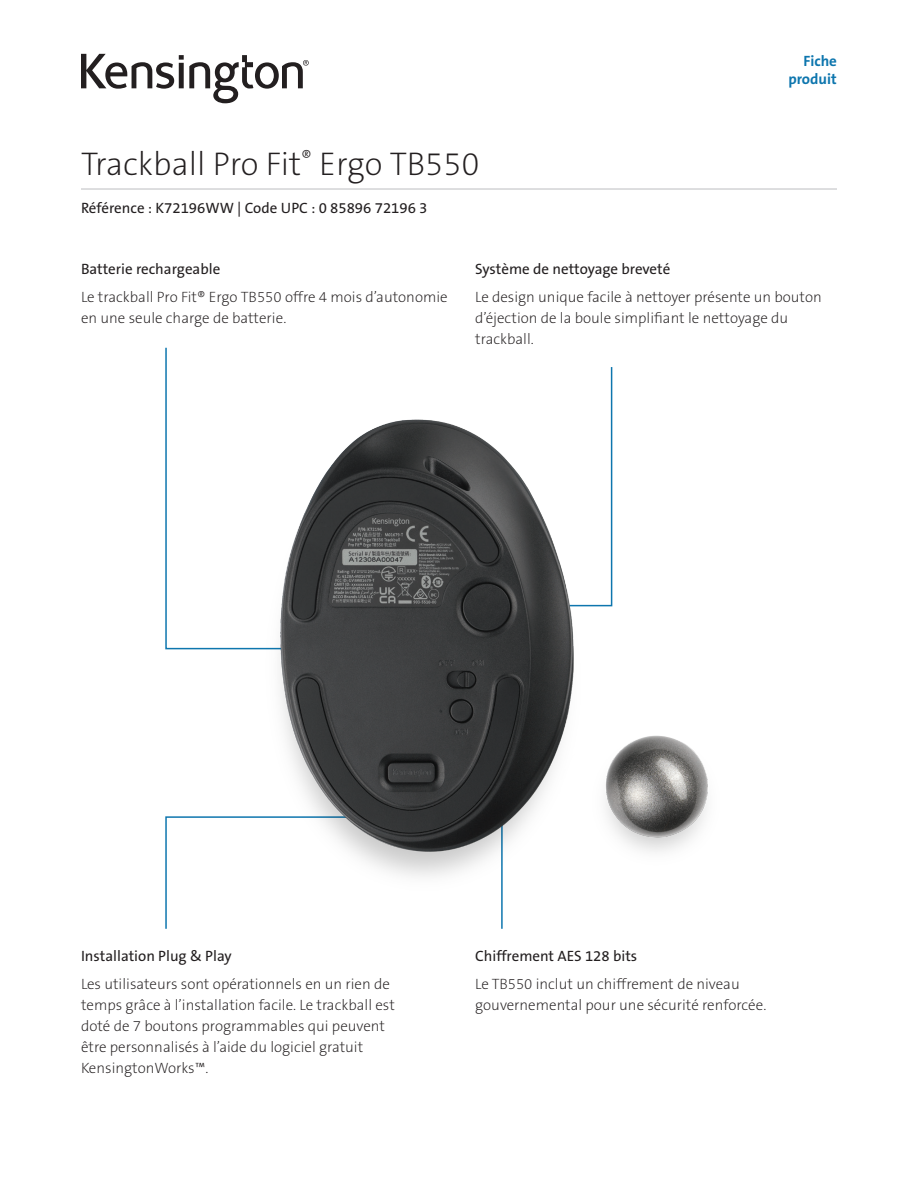
<style>
.page{position:relative;width:918px;height:1188px;background:#fff}
.page>*{position:absolute;margin:0;border:0;box-sizing:border-box;transform-origin:0 0}
.t1{font:33px "The Sans KENSINGTON2 XL";color:#231f20}
.t2{font:15px/21px "The Sans KENSINGTON2 XL";color:#231f20}
.t3{font:15px "The Sans KENSINGTON5 Rg";color:#231f20}
.t4{font:15px/18px "The Sans KENSINGTON7 Bd";color:#0e76ae;text-align:right}
</style>
<div class="page">
<svg style="left:81px;top:54px;width:228px;height:49px"></svg>
<svg style="left:165px;top:816px;width:62px;height:113px"></svg>
<svg style="left:165px;top:347px;width:62px;height:303px"></svg>
<hr style="left:501px;top:812px;width:2px;height:117px;background:#0e76ae">
<hr style="left:81px;top:189px;width:756px;height:1px;background:#bcbdc0">
<img style="left:227px;top:367px;width:481px;height:545px">
<h1 class="t1" style="left:81px;top:146px;width:400px">Trackball Pro Fit<sup>®</sup> Ergo TB550</h1>
<p class="t3" style="left:81px;top:200px;width:348px">Référence : K72196WW | Code UPC : 0 85896 72196 3</p>
<p class="t4" style="left:788px;top:52px;width:50px">Fiche produit</p>
<p class="t3" style="left:81px;top:261px;width:141px">Batterie rechargeable</p>
<p class="t2" style="left:81px;top:287px;width:368px">Le trackball Pro Fit® Ergo TB550 offre 4 mois d’autonomie en une seule charge de batterie.</p>
<p class="t3" style="left:475px;top:261px;width:197px">Système de nettoyage breveté</p>
<p class="t2" style="left:475px;top:287px;width:348px">Le design unique facile à nettoyer présente un bouton d’éjection de la boule simplifiant le nettoyage du trackball.</p>
<p class="t3" style="left:81px;top:948px;width:152px">Installation Plug &amp; Play</p>
<p class="t2" style="left:81px;top:974px;width:315px">Les utilisateurs sont opérationnels en un rien de temps grâce à l’installation facile. Le trackball est doté de 7 boutons programmables qui peuvent être personnalisés à l’aide du logiciel gratuit KensingtonWorks™.</p>
<p class="t3" style="left:475px;top:948px;width:164px">Chiffrement AES 128 bits</p>
<p class="t2" style="left:475px;top:974px;width:293px">Le TB550 inclut un chiffrement de niveau gouvernemental pour une sécurité renforcée.</p>
</div>
